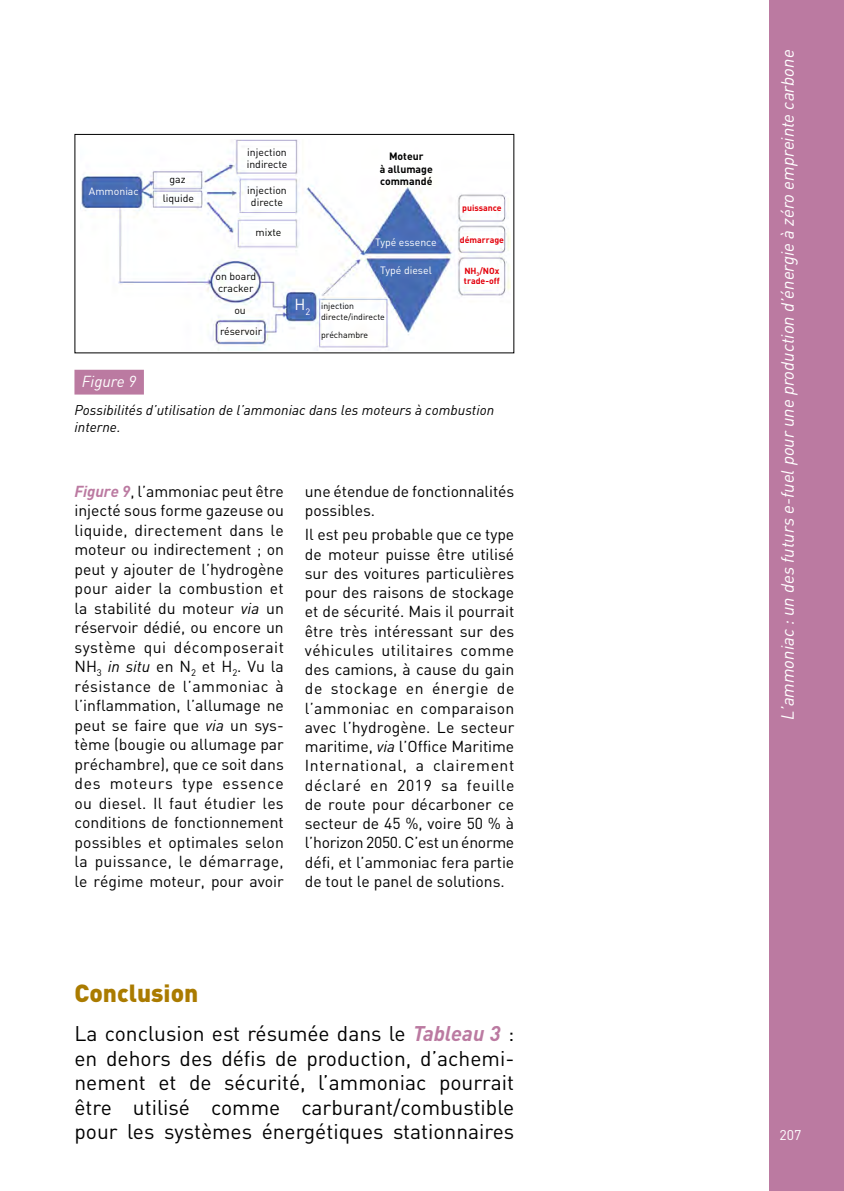
<style>
.page{position:relative;width:844px;height:1191px;background:#fff}
.page>*{position:absolute;margin:0;border:0;box-sizing:border-box;transform-origin:0 0}
.Conclusion_titre{font:900 24.5px "DIN";color:#aa7b00}
.Conclusion_texte{font:21px/24.5px "DIN";color:#000;text-align:justify}
.t1{font:italic 17.5px "DIN";color:#fff}
.Texte_courant{font:15.75px/19.4px "DIN";letter-spacing:-.005em;color:#000;text-align:justify}
.Figure_numero{font:italic 15.75px "DIN";color:#fff}
.t2{font:15.75px "DIN";color:#fff}
.Figure_titre{font:italic 14px/16.8px "DIN";color:#000}
.t3{font:14px "DIN";color:#fff}
.t4{font:10.5px/12.6px "DIN";color:#000;text-align:center}
.t5{font:10.5px "DIN";color:#fff}
.t6{font:700 10.5px/12.6px "DIN";color:#000;text-align:center}
.t7{font:8.75px/10.5px "DIN";color:#000}
.t8{font:700 8.75px/10.5px "DIN";color:#e3000b}
.s1{font-weight:700;font-style:italic;color:#bb7aa1}
.s2{font-style:italic}
</style>
<div class="page">
<div style="left:769px;top:0;width:74px;height:1191px;background:#bb7aa1"></div>
<div style="left:74px;top:370px;width:70px;height:24px;background:#bb7aa1"></div>
<img style="left:81px;top:140px;width:430px;height:210px">
<div style="left:74px;top:134px;width:440px;height:219px;border:1px solid #000"></div>
<p class="t5" style="left:89px;top:184px;width:51px">Ammoniac</p>
<p class="t4" style="left:163px;top:169px;width:33px;line-height:19.1px">gaz liquide</p>
<p class="t4" style="left:247px;top:145px;width:42px;text-align:left">injection indirecte</p>
<p class="t4" style="left:247px;top:183px;width:41px">injection directe</p>
<p class="t4" style="left:255px;top:225px;width:27px">mixte</p>
<p class="t4" style="left:215px;top:270px;width:42px;text-align:left">on board cracker</p>
<p class="t4" style="left:220px;top:300px;width:44px;line-height:20.7px">ou réservoir</p>
<p class="t6" style="left:380px;top:149px;width:54px">Moteur<br>à allumage commandé</p>
<p class="t5" style="left:375px;top:235px;width:63px">Typé essence</p>
<p class="t5" style="left:380px;top:264px;width:53px">Typé diesel</p>
<p class="t2" style="left:294px;top:295px;width:17px">H<sub>2</sub></p>
<p class="t7" style="left:321px;top:301px;width:65px">injection directe/indirecte</p>
<p class="t7" style="left:321px;top:330px;width:49px">préchambre</p>
<p class="t8" style="left:462px;top:202px;width:41px">puissance</p>
<p class="t8" style="left:459px;top:234px;width:46px">démarrage</p>
<p class="t8" style="left:464px;top:265px;width:37px">NH<sub>3</sub>/NOx trade-off</p>
<p class="Figure_numero" style="left:82px;top:371px;width:56px">Figure 9</p>
<p class="Figure_titre" style="left:74px;top:401px;width:421px">Possibilités d’utilisation de l’ammoniac dans les moteurs à combustion interne.</p>
<p class="Texte_courant" style="left:74px;top:481px;width:211px"><span class="s1">Figure 9</span>, l’ammoniac peut être injecté sous forme gazeuse ou liquide, directement dans le moteur ou indirectement ; on peut y ajouter de l’hydrogène pour aider la combustion et la stabilité du moteur <span class="s2">via</span> un réservoir dédié, ou encore un système qui décomposerait NH<sub>3</sub> <span class="s2">in situ</span> en N<sub>2</sub> et H<sub>2</sub>. Vu la résistance de l’ammoniac à l’inflammation, l’allumage ne peut se faire que <span class="s2">via</span> un sys&shy;tème (bougie ou allumage par préchambre), que ce soit dans des moteurs type essence ou diesel. Il faut étudier les conditions de fonctionnement possibles et optimales selon la puissance, le démarrage, le régime moteur, pour avoir</p>
<p class="Texte_courant" style="left:305px;top:481px;width:211px">une étendue de fonctionnalités possibles.</p>
<p class="Texte_courant" style="left:305px;top:525px;width:211px">Il est peu probable que ce type de moteur puisse être utilisé sur des voitures particulières pour des raisons de stockage et de sécurité. Mais il pourrait être très intéressant sur des véhicules utilitaires comme des camions, à cause du gain de stockage en énergie de l’ammoniac en comparaison avec l’hydrogène. Le secteur maritime, <span class="s2">via</span> l’Office Maritime International, a clairement déclaré en 2019 sa feuille de route pour décarboner ce secteur de 45 %, voire 50 % à l’horizon 2050. C’est un énorme défi, et l’ammoniac fera partie de tout le panel de solutions.</p>
<p class="Conclusion_titre" style="left:74px;top:976px;width:125px">Conclusion</p>
<p class="Conclusion_texte" style="left:74px;top:1021px;width:441px">La conclusion est résumée dans le <span class="s1">Tableau 3</span> : en dehors des défis de production, d’achemi&shy;nement et de sécurité, l’ammoniac pourrait être utilisé comme carburant/combustible pour les systèmes énergétiques stationnaires</p>
<p class="t1" style="left:776px;top:720px;width:672px;rotate:-90deg">L’ammoniac : un des futurs e-fuel pour une production d’énergie à zéro empreinte carbone</p>
<p class="t3" style="left:779px;top:1125px;width:23px">207</p>
</div>
